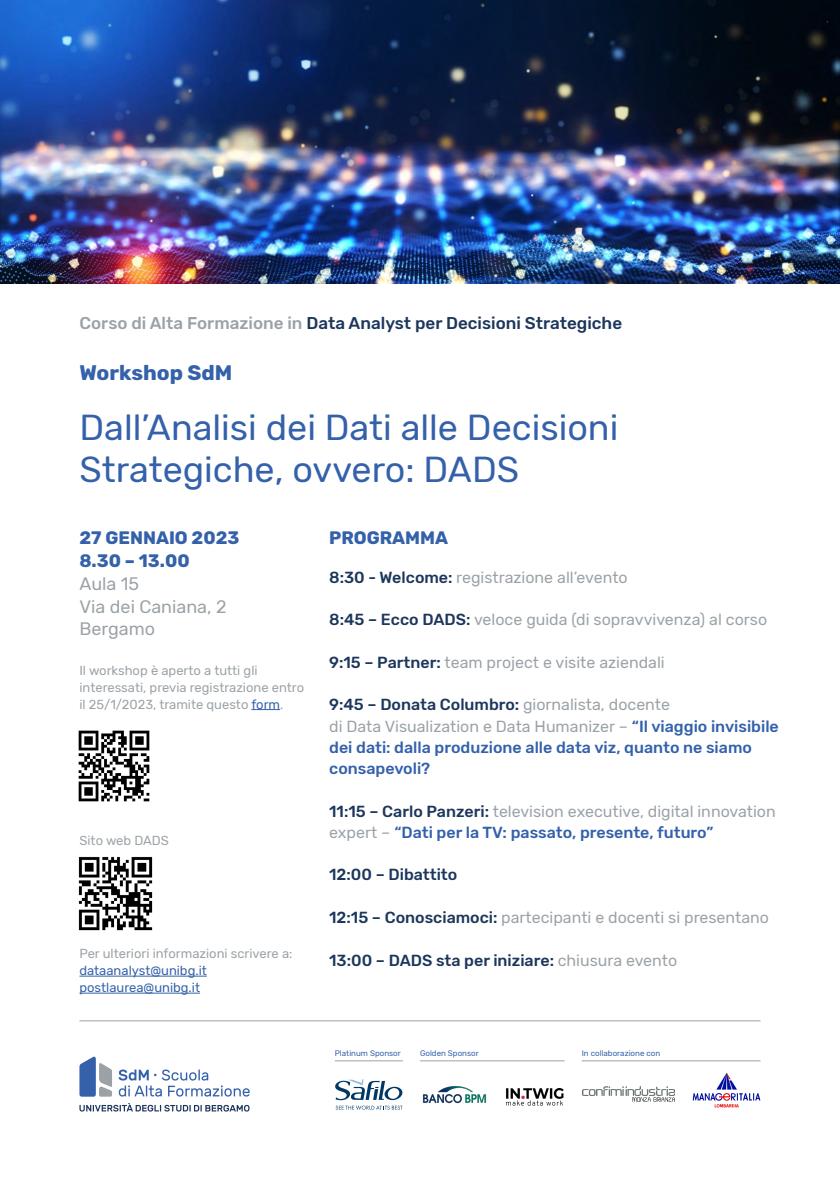
<style>
.page{position:relative;width:840px;height:1191px;background:#fff}
.page>*{position:absolute;margin:0;border:0;box-sizing:border-box;transform-origin:0 0}
.t1{font:36px/42.5px "Rubik";color:#3461aa}
.t2{font:700 21px "Rubik";color:#3461aa}
.t3{font:700 18px/22.7px "Rubik";color:#3461aa}
.t4{font:18px/22.7px "Rubik";color:#9ba2a7}
.t5{font:500 17px "Rubik";color:#1c365c}
.t6{font:16px/21.3px "Rubik";color:#9ba2a7}
.t7{font:500 16px/21.3px "Rubik";color:#3361ab}
.t8{font:500 16px "Rubik";color:#1c365c}
.t9{font:13px/17px "Rubik";color:#9ba2a7}
.t10{font:13px/17px "Rubik";color:#3461aa}
.t11{font:8px "Rubik";color:#3461aa}
.s1{color:#9ba2a7}
.s2{color:#3461aa}
.s3{font-weight:500;color:#1c365c}
.s4{color:#1c365c}
.s5{font-weight:400;color:#9ba2a7}
.s6{font-weight:500;color:#3361ab}
</style>
<div class="page">
<svg style="left:79px;top:1103px;width:170px;height:8px"></svg>
<svg style="left:79px;top:1056px;width:33px;height:40px"></svg>
<svg style="left:118px;top:1069px;width:131px;height:27px"></svg>
<svg style="left:251px;top:709px;width:29px;height:1px"></svg>
<hr style="left:79px;top:975px;width:128px;height:1px;background:#3461aa">
<hr style="left:79px;top:992px;width:121px;height:1px;background:#3461aa">
<img style="left:78px;top:730px;width:72px;height:72px">
<img style="left:78px;top:856px;width:75px;height:75px">
<img style="left:0;top:0;width:839px;height:283px">
<hr style="left:334px;top:1060px;width:69px;height:1px;background:#9ba2a7">
<hr style="left:581px;top:1060px;width:179px;height:1px;background:#9ba2a7">
<hr style="left:420px;top:1060px;width:144px;height:1px;background:#9ba2a7">
<svg style="left:335px;top:1079px;width:68px;height:30px"></svg>
<img style="left:423px;top:1086px;width:63px;height:18px">
<img style="left:506px;top:1088px;width:58px;height:17px">
<img style="left:582px;top:1086px;width:92px;height:15px">
<div style="left:581px;top:1097px;width:50px;height:5px;background:#fff"></div>
<img style="left:692px;top:1072px;width:68px;height:36px">
<hr style="left:79px;top:1020px;width:681px;height:1px;background:#9ba2a7">
<p class="t5" style="left:79px;top:313px;width:544px"><span class="s1">Corso di Alta Formazione in</span> Data Analyst per Decisioni Strategiche</p>
<h2 class="t2" style="left:79px;top:360px;width:154px">Workshop SdM</h2>
<h1 class="t1" style="left:79px;top:407px;width:540px">Dall’Analisi dei Dati alle Decisioni<br>Strategiche, ovvero: DADS</h1>
<p class="t3" style="left:79px;top:527px;width:161px">27 GENNAIO 2023<br>8.30 – 13.00</p>
<p class="t4" style="left:79px;top:572px;width:149px">Aula 15<br>Via dei Caniana, 2<br>Bergamo</p>
<p class="t9" style="left:79px;top:662px;width:226px">Il workshop è aperto a tutti gli interessati, previa registrazione entro il 25/1/2023, tramite questo <span class="s2">form</span>.</p>
<p class="t9" style="left:79px;top:832px;width:91px">Sito web DADS</p>
<p class="t9" style="left:79px;top:945px;width:214px">Per ulteriori informazioni scrivere a:</p>
<p class="t10" style="left:79px;top:962px;width:129px">dataanalyst@unibg.it postlaurea@unibg.it</p>
<p class="t3" style="left:329px;top:527px;width:120px">PROGRAMMA</p>
<p class="t6" style="left:329px;top:567px;width:300px"><span class="s3">8:30 - Welcome:</span> registrazione all’evento</p>
<p class="t6" style="left:329px;top:609px;width:439px"><span class="s3">8:45 – Ecco DADS:</span> veloce guida (di sopravvivenza) al corso</p>
<p class="t6" style="left:329px;top:652px;width:337px"><span class="s3">9:15 – Partner:</span> team project e visite aziendali</p>
<p class="t7" style="left:329px;top:694px;width:451px"><span class="s4">9:45 – Donata Columbro:</span> <span class="s5">giornalista, docente<br>di Data Visualization e Data Humanizer –</span> “Il viaggio invisibile dei dati: dalla produzione alle data viz, quanto ne siamo consapevoli?</p>
<p class="t6" style="left:329px;top:801px;width:447px"><span class="s3">11:15 – Carlo Panzeri:</span> television executive, digital innovation expert – <span class="s6">“Dati per la TV: passato, presente, futuro”</span></p>
<p class="t8" style="left:329px;top:865px;width:130px">12:00 – Dibattito</p>
<p class="t6" style="left:329px;top:907px;width:441px"><span class="s3">12:15 – Conosciamoci:</span> partecipanti e docenti si presentano</p>
<p class="t8" style="left:329px;top:950px;width:349px">13:00 – DADS sta per iniziare: <span class="s5">chiusura evento</span></p>
<p class="t11" style="left:334px;top:1049px;width:67px">Platinum Sponsor</p>
<p class="t11" style="left:420px;top:1049px;width:60px">Golden Sponsor</p>
<p class="t11" style="left:581px;top:1049px;width:80px">In collaborazione con</p>
</div>
